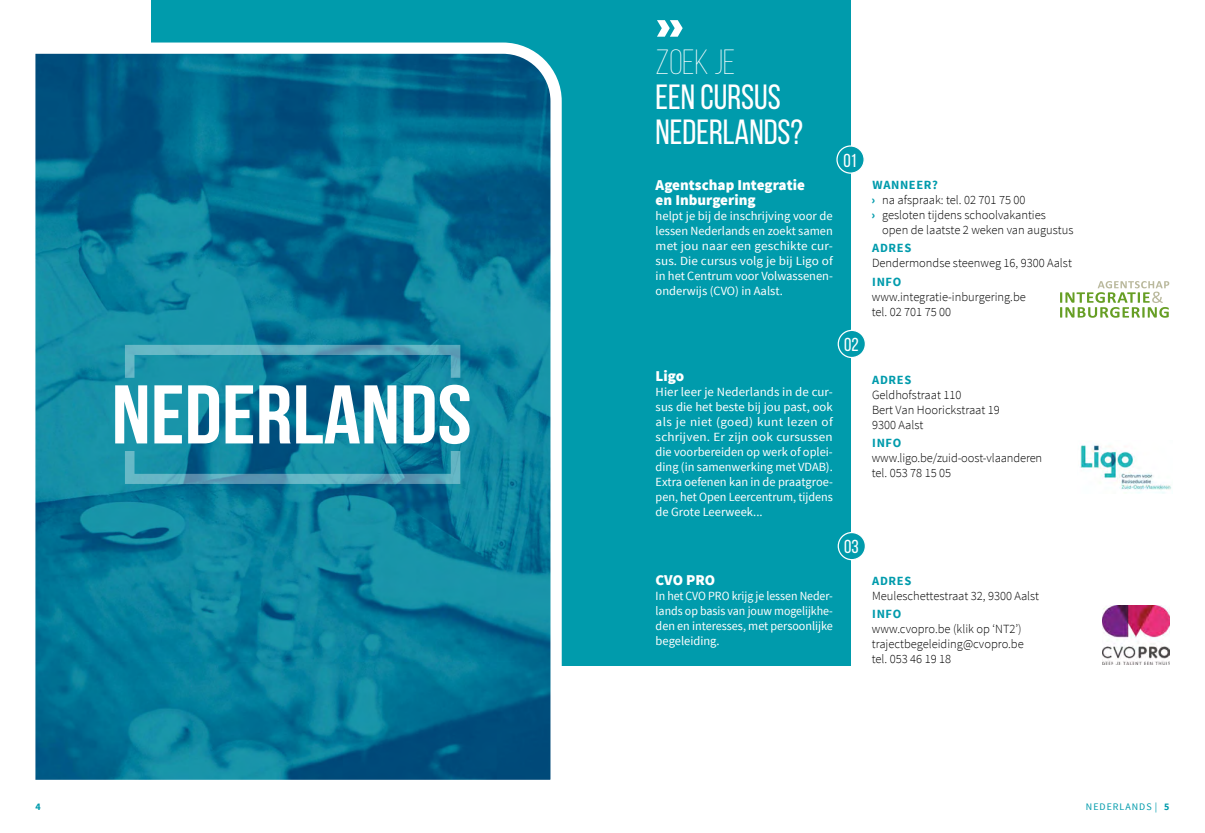
<style>
.page{position:relative;width:1205px;height:833px;background:#fff}
.page>*{position:absolute;margin:0;border:0;box-sizing:border-box;transform-origin:0 0}
.t1{font:35px "Bebas Neue";color:#fff}
.t2{font:300 35px "Bebas Neue";color:#fff}
.t3{font:700 31.25px "Bebas Neue";color:#fff;scale:2.55 1}
.t4{font:18.75px "Bebas Neue";color:#fff}
._4_LOOPTEKST{font:900 15px "Source Sans Pro";color:#fff}
._4_LOOPTEKST-2{font:12.5px/15px "Source Sans Pro";color:#fff;text-align:justify}
._4_LOOPTEKST-3{font:300 12.5px/15px "Source Sans Pro";color:#000}
._4_LOOPTEKST-4{font:12.5px/15px "Source Sans Pro";color:#fff;text-align:justify;scale:.95 1}
._4_LOOPTEKST-5{font:700 12.5px "Source Sans Pro";letter-spacing:.05em;color:#009bac}
.t5{font:10px "Source Sans Pro";letter-spacing:.1em;color:#009bac}
.t6{font:700 10px "Source Sans Pro";color:#009bac}
.s1{font-weight:900;color:#009bac}
.s2{font-weight:700;color:#009bac}
.s3{font-weight:700}
</style>
<div class="page">
<div style="left:151px;top:0;width:699px;height:665px;background:#009bac"></div>
<svg style="left:35px;top:42px;width:532px;height:738px;background:#127b9a"></svg>
<svg style="left:1060px;top:281px;width:109px;height:37px"></svg>
<img style="left:1102px;top:605px;width:67px;height:59px">
<img style="left:1080px;top:444px;width:91px;height:49px">
<svg style="left:125px;top:345px;width:335px;height:33px;background:#288fa8"></svg>
<svg style="left:125px;top:451px;width:335px;height:33px;background:#2a8ca6"></svg>
<svg style="left:115px;top:385px;width:354px;height:59px;background:#93c3d1"></svg>
<div style="left:837px;top:146px;width:27px;height:27px;background:#009bac;border-radius:50%"></div>
<div style="left:836px;top:145px;width:29px;height:29px;border:1px solid #fff;border-radius:50%"></div>
<div style="left:838px;top:330px;width:27px;height:27px;background:#009bac;border-radius:50%"></div>
<div style="left:837px;top:330px;width:29px;height:28px;border:1px solid #fff;border-radius:50%"></div>
<div style="left:838px;top:532px;width:27px;height:27px;background:#009bac;border-radius:50%"></div>
<div style="left:837px;top:532px;width:29px;height:28px;border:1px solid #fff;border-radius:50%"></div>
<p class="t3" style="left:656px;top:11px;width:13px">»</p>
<p class="t2" style="left:656px;top:43px;width:81px">ZOEK JE</p>
<p class="t1" style="left:656px;top:78px;width:127px">EEN CURSUS</p>
<p class="t1" style="left:656px;top:113px;width:149px">NEDERLANDS?</p>
<p class="_4_LOOPTEKST" style="left:656px;top:176px;width:151px">Agentschap Integratie</p>
<p class="_4_LOOPTEKST" style="left:656px;top:191px;width:102px">en Inburgering</p>
<p class="_4_LOOPTEKST-2" style="left:656px;top:209px;width:179px">helpt je bij de inschrijving voor de lessen Nederlands en zoekt samen met jou naar een geschikte cur&shy;sus. Die cursus volg je bij Ligo of in het Centrum voor Volwassenen&shy;onderwijs (CVO) in Aalst.</p>
<p class="t4" style="left:843px;top:150px;width:15px">01</p>
<p class="_4_LOOPTEKST" style="left:656px;top:366px;width:30px">Ligo</p>
<p class="_4_LOOPTEKST-2" style="left:656px;top:385px;width:179px">Hier leer je Nederlands in de cur&shy;sus die het beste bij jou past, ook als je niet (goed) kunt lezen of schrijven. Er zijn ook cursussen die voorbereiden op werk of oplei&shy;ding (in samenwerking met VDAB).<br>Extra oefenen kan in de praatgroe&shy;pen, het Open Leercentrum, tijdens de Grote Leerweek...</p>
<p class="_4_LOOPTEKST" style="left:656px;top:570px;width:61px">CVO PRO</p>
<p class="_4_LOOPTEKST-4" style="left:656px;top:588px;width:188px">In het CVO PRO krijg je lessen Neder&shy;lands op basis van jouw mogelijkhe&shy;den en interesses, met persoonlijke begeleiding.</p>
<p class="t4" style="left:844px;top:334px;width:16px">02</p>
<p class="t4" style="left:844px;top:536px;width:16px">03</p>
<p class="_4_LOOPTEKST-5" style="left:872px;top:176px;width:67px">WANNEER?</p>
<p class="_4_LOOPTEKST-3" style="left:871px;top:192px;width:156px"><span class="s1">›</span> na afspraak: tel. 02 701 75 00</p>
<p class="_4_LOOPTEKST-3" style="left:882px;top:207px;width:193px;text-indent:-11px"><span class="s1">›</span> gesloten tijdens schoolvakanties open de laatste 2 weken van augustus</p>
<p class="_4_LOOPTEKST-5" style="left:872px;top:240px;width:41px">ADRES</p>
<p class="_4_LOOPTEKST-3" style="left:872px;top:255px;width:201px">Dendermondse steenweg 16, 9300 Aalst</p>
<p class="_4_LOOPTEKST-5" style="left:872px;top:273px;width:30px">INFO</p>
<p class="_4_LOOPTEKST-3" style="left:872px;top:289px;width:155px">www.integratie-inburgering.be</p>
<p class="_4_LOOPTEKST-3" style="left:872px;top:304px;width:81px">tel. 02 701 75 00</p>
<p class="_4_LOOPTEKST-3" style="left:872px;top:372px;width:129px"><span class="s2">ADRES<br></span>Geldhofstraat 110<br>Bert Van Hoorickstraat 19</p>
<p class="_4_LOOPTEKST-3" style="left:872px;top:417px;width:53px">9300 Aalst</p>
<p class="_4_LOOPTEKST-5" style="left:872px;top:435px;width:30px">INFO</p>
<p class="_4_LOOPTEKST-3" style="left:872px;top:451px;width:172px">www.ligo.be/zuid-oost-vlaanderen</p>
<p class="_4_LOOPTEKST-3" style="left:872px;top:466px;width:81px">tel. 053 78 15 05</p>
<p class="_4_LOOPTEKST-5" style="left:872px;top:572px;width:40px">ADRES</p>
<p class="_4_LOOPTEKST-3" style="left:872px;top:588px;width:169px">Meuleschettestraat 32, 9300 Aalst</p>
<p class="_4_LOOPTEKST-5" style="left:872px;top:606px;width:30px">INFO</p>
<p class="_4_LOOPTEKST-3" style="left:872px;top:621px;width:153px">www.cvopro.be (klik op ‘NT2’) trajectbegeleiding@cvopro.be</p>
<p class="_4_LOOPTEKST-3" style="left:872px;top:651px;width:81px">tel. 053 46 19 18</p>
<p class="t6" style="left:35px;top:800px;width:7px">4</p>
<p class="t5" style="left:1086px;top:800px;width:85px">NEDERLANDS | <span class="s3">5</span></p>
</div>
